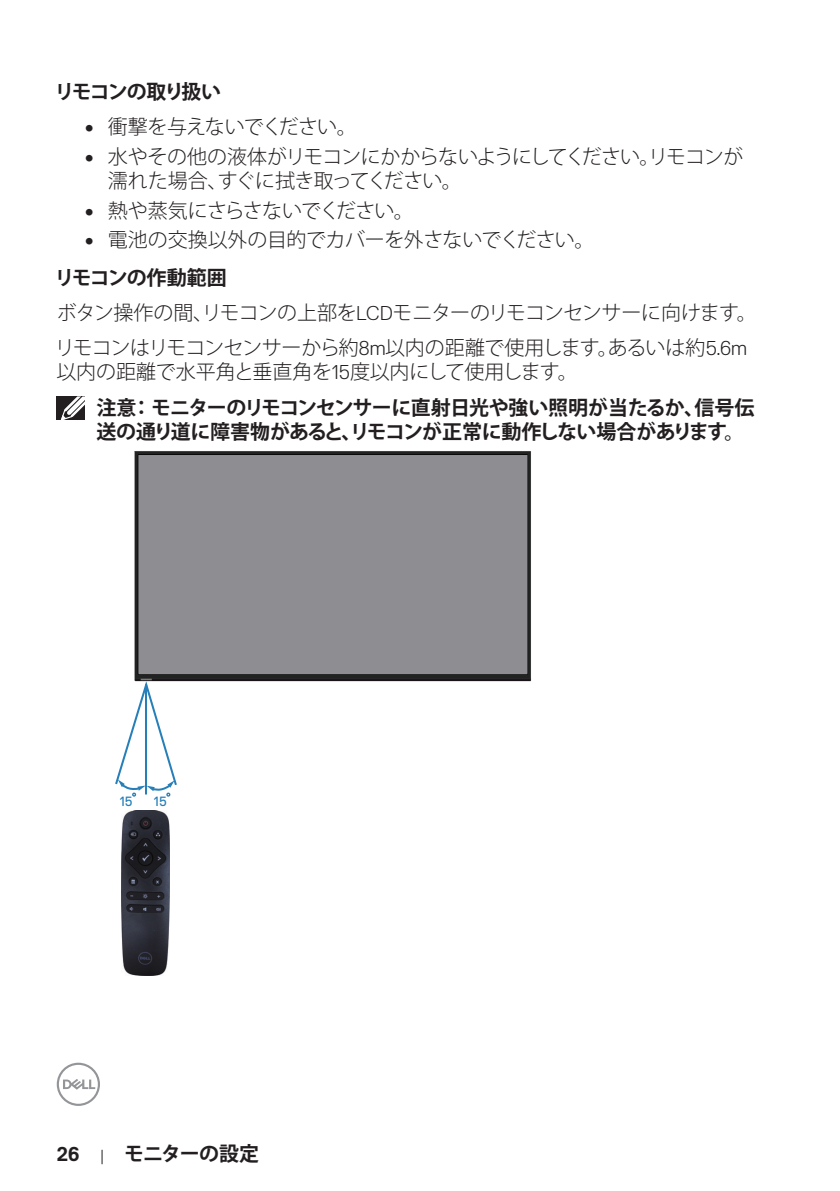
<style>
.page{position:relative;width:840px;height:1191px;background:#fff}
.page>*{position:absolute;margin:0;border:0;box-sizing:border-box;transform-origin:0 0}
.Paragraph{font:300 20px/24px "Koz Go Pr 6 N";letter-spacing:-.03em;color:#231f20}
.Note{font:700 20px/24px "Koz Go Pr 6 N";letter-spacing:-.03em;color:#231f20}
.Head3{font:700 20px "Koz Go Pr 6 N";letter-spacing:-.1em;color:#231f20}
.Head3-2{font:700 20px "Koz Go Pr 6 N";letter-spacing:-.03em;color:#231f20}
.t1{font:13.4px "Dell Replica";color:#267fb9}
.s1{font-family:"Museo Sans For Dell 700";font-weight:400}
.s2{font-family:"Dell Replica"}
.s3{font-family:"Dell Replica";font-weight:300;font-size:16px}
</style>
<div class="page">
<svg style="left:57px;top:1062px;width:43px;height:44px"></svg>
<div style="left:57px;top:396px;width:28px;height:24px;background:#231f20"></div>
<svg style="left:60px;top:396px;width:25px;height:24px"></svg>
<svg style="left:115px;top:686px;width:62px;height:110px"></svg>
<img style="left:134px;top:451px;width:397px;height:235px">
<img style="left:121px;top:810px;width:49px;height:165px">
<p class="Head3" style="left:54px;top:80px;width:168px">リモコンの取り扱い</p>
<p class="Paragraph" style="left:85px;top:115px;width:273px"><span class="s1">•</span> 衝撃を与えないでください。</p>
<p class="Paragraph" style="left:108px;top:145px;width:637px;text-indent:-23px"><span class="s1">•</span> 水やその他の液体がリモコンにかからないようにしてください。リモコンが濡れた場合、すぐに拭き取ってください。</p>
<p class="Paragraph" style="left:85px;top:199px;width:330px"><span class="s1">•</span> 熱や蒸気にさらさないでください。</p>
<p class="Paragraph" style="left:85px;top:228px;width:510px"><span class="s1">•</span> 電池の交換以外の目的でカバーを外さないでください。</p>
<p class="Head3-2" style="left:54px;top:266px;width:173px">リモコンの作動範囲</p>
<p class="Paragraph" style="left:57px;top:301px;width:701px">ボタン操作の間、リモコンの上部を<span class="s2">LCD</span>モニターのリモコンセンサーに向けます。</p>
<p class="Paragraph" style="left:55px;top:336px;width:693px">リモコンはリモコンセンサーから約<span class="s2">8m</span>以内の距離で使用します。あるいは約<span class="s2">5.6m</span>以内の距離で水平角と垂直角を<span class="s2">15</span>度以内にして使用します。</p>
<p class="Note" style="left:96px;top:396px;width:659px">注意：モニターのリモコンセンサーに直射日光や強い照明が当たるか、信号伝送の通り道に障害物があると、リモコンが正常に動作しない場合があります。</p>
<p class="t1" style="left:120px;top:794px;width:14px">15</p>
<p class="t1" style="left:154px;top:794px;width:14px">15</p>
<p class="Note" style="left:57px;top:1142px;width:204px"><span class="s2">26</span> <span class="s3">|</span> モニターの設定</p>
</div>
